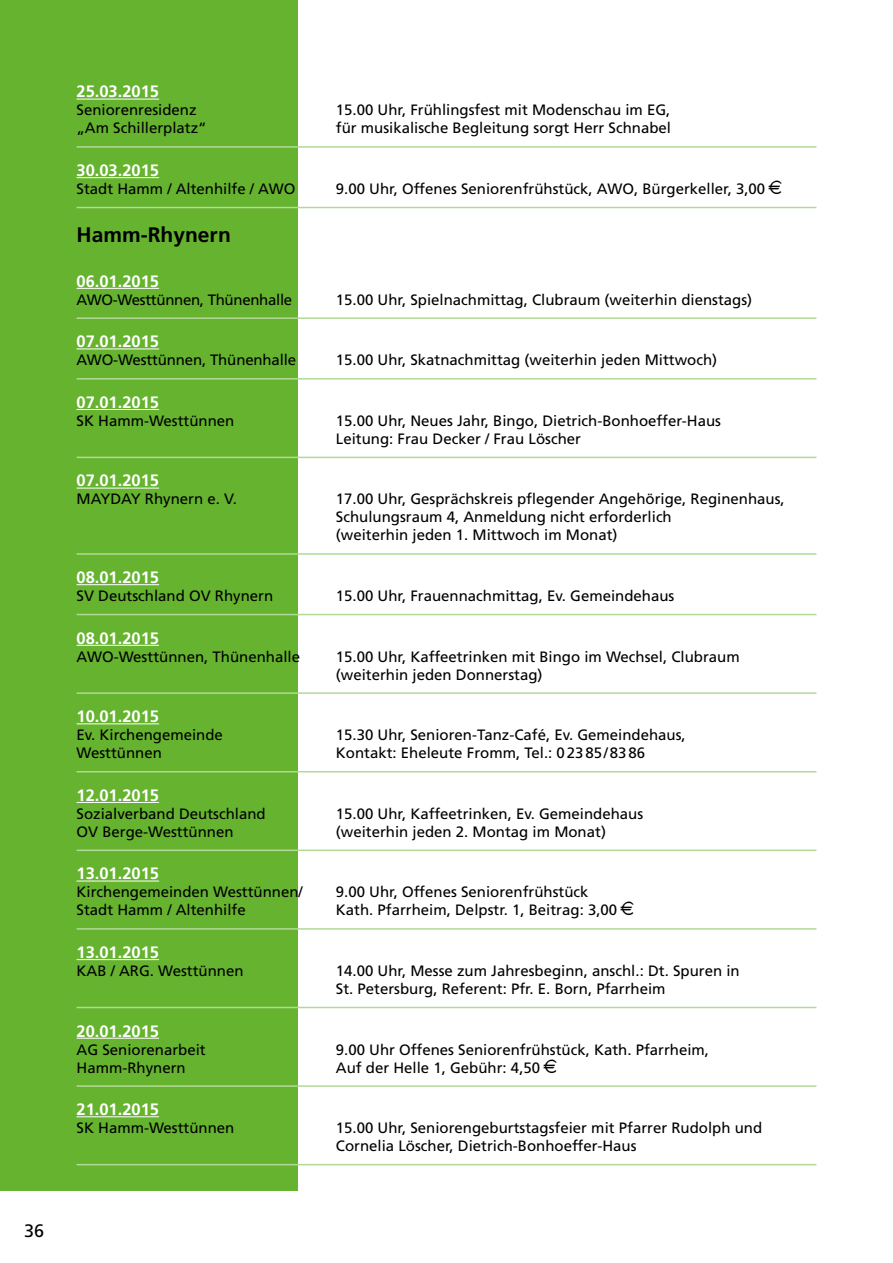
<style>
.page{position:relative;width:893px;height:1263px;background:#fff}
.page>*{position:absolute;margin:0;border:0;box-sizing:border-box;transform-origin:0 0}
.t1{font:700 21px "Frutiger";color:#000}
.t2{font:18px "Frutiger";color:#000}
.t3{font:700 16.5px "Frutiger";color:#fff}
.t4{font:15px/18px "Frutiger";color:#000}
.t5{font:15px "Frutiger";letter-spacing:-.02em;color:#000}
</style>
<div class="page">
<div style="left:0;top:0;width:298px;height:1191px;background:#65b32e"></div>
<hr style="left:77px;top:99px;width:82px;height:1px;background:#fff">
<hr style="left:77px;top:146px;width:739px;height:2px;background:#b2d997">
<hr style="left:77px;top:177px;width:82px;height:1px;background:#fff">
<hr style="left:77px;top:207px;width:739px;height:1px;background:#b2d997">
<hr style="left:77px;top:288px;width:82px;height:1px;background:#fff">
<hr style="left:77px;top:317px;width:739px;height:2px;background:#b2d997">
<hr style="left:77px;top:348px;width:82px;height:1px;background:#fff">
<hr style="left:77px;top:378px;width:739px;height:2px;background:#b2d997">
<hr style="left:77px;top:409px;width:82px;height:1px;background:#fff">
<hr style="left:77px;top:457px;width:739px;height:1px;background:#b2d997">
<hr style="left:77px;top:488px;width:82px;height:1px;background:#fff">
<hr style="left:77px;top:553px;width:739px;height:2px;background:#b2d997">
<hr style="left:77px;top:584px;width:82px;height:1px;background:#fff">
<hr style="left:77px;top:614px;width:739px;height:1px;background:#b2d997">
<hr style="left:77px;top:645px;width:82px;height:1px;background:#fff">
<hr style="left:77px;top:692px;width:739px;height:2px;background:#b2d997">
<hr style="left:77px;top:723px;width:82px;height:1px;background:#fff">
<hr style="left:77px;top:771px;width:739px;height:1px;background:#b2d997">
<hr style="left:77px;top:802px;width:82px;height:1px;background:#fff">
<hr style="left:77px;top:849px;width:739px;height:2px;background:#b2d997">
<hr style="left:77px;top:881px;width:82px;height:1px;background:#fff">
<hr style="left:77px;top:928px;width:739px;height:2px;background:#b2d997">
<hr style="left:77px;top:959px;width:82px;height:1px;background:#fff">
<hr style="left:77px;top:1007px;width:739px;height:1px;background:#b2d997">
<hr style="left:77px;top:1038px;width:82px;height:1px;background:#fff">
<hr style="left:77px;top:1085px;width:739px;height:2px;background:#b2d997">
<hr style="left:77px;top:1116px;width:82px;height:1px;background:#fff">
<hr style="left:77px;top:1164px;width:739px;height:1px;background:#b2d997">
<p class="t2" style="left:24px;top:1220px;width:22px">36</p>
<p class="t3" style="left:77px;top:82px;width:84px">25.03.2015</p>
<p class="t4" style="left:77px;top:101px;width:122px">Seniorenresidenz</p>
<p class="t4" style="left:336px;top:101px;width:336px">15.00 Uhr, Frühlingsfest mit Modenschau im EG,</p>
<p class="t4" style="left:77px;top:119px;width:132px">„Am Schillerplatz“</p>
<p class="t4" style="left:336px;top:119px;width:337px">für musikalische Begleitung sorgt Herr Schnabel</p>
<p class="t3" style="left:77px;top:161px;width:84px">30.03.2015</p>
<p class="t4" style="left:77px;top:180px;width:220px">Stadt Hamm / Altenhilfe / AWO</p>
<p class="t4" style="left:336px;top:180px;width:431px">9.00 Uhr, Offenes Seniorenfrühstück, AWO, Bürgerkeller, 3,00</p>
<h1 class="t1" style="left:77px;top:222px;width:156px">Hamm-Rhynern</h1>
<p class="t3" style="left:77px;top:271px;width:84px">06.01.2015</p>
<p class="t5" style="left:77px;top:291px;width:217px">AWO-Westtünnen, Thünenhalle</p>
<p class="t4" style="left:336px;top:291px;width:418px">15.00 Uhr, Spielnachmittag, Clubraum (weiterhin dienstags)</p>
<p class="t3" style="left:77px;top:332px;width:84px">07.01.2015</p>
<p class="t4" style="left:77px;top:351px;width:221px">AWO-Westtünnen, Thünenhalle</p>
<p class="t4" style="left:336px;top:351px;width:383px">15.00 Uhr, Skatnachmittag (weiterhin jeden Mittwoch)</p>
<p class="t3" style="left:77px;top:392px;width:84px">07.01.2015</p>
<p class="t4" style="left:77px;top:412px;width:159px">SK Hamm-Westtünnen</p>
<p class="t4" style="left:336px;top:412px;width:387px">15.00 Uhr, Neues Jahr, Bingo, Dietrich-Bonhoeffer-Haus<br>Leitung: Frau Decker / Frau Löscher</p>
<p class="t3" style="left:77px;top:471px;width:84px">07.01.2015</p>
<p class="t4" style="left:77px;top:490px;width:162px">MAYDAY Rhynern e. V.</p>
<p class="t4" style="left:336px;top:490px;width:450px">17.00 Uhr, Gesprächskreis pflegender Angehörige, Reginenhaus,<br>Schulungsraum 4, Anmeldung nicht erforderlich<br>(weiterhin jeden 1. Mittwoch im Monat)</p>
<p class="t3" style="left:77px;top:568px;width:84px">08.01.2015</p>
<p class="t4" style="left:77px;top:587px;width:198px">SV Deutschland OV Rhynern</p>
<p class="t4" style="left:336px;top:587px;width:340px">15.00 Uhr, Frauennachmittag, Ev. Gemeindehaus</p>
<p class="t3" style="left:77px;top:628px;width:84px">08.01.2015</p>
<p class="t4" style="left:77px;top:647px;width:225px">AWO-Westtünnen, Thünenhalle</p>
<p class="t4" style="left:336px;top:647px;width:405px">15.00 Uhr, Kaffeetrinken mit Bingo im Wechsel, Clubraum (weiterhin jeden Donnerstag)</p>
<p class="t3" style="left:77px;top:707px;width:84px">10.01.2015</p>
<p class="t4" style="left:77px;top:726px;width:148px">Ev. Kirchengemeinde</p>
<p class="t4" style="left:336px;top:726px;width:351px">15.30 Uhr, Senioren-Tanz-Café, Ev. Gemeindehaus,</p>
<p class="t4" style="left:77px;top:744px;width:87px">Westtünnen</p>
<p class="t4" style="left:336px;top:744px;width:311px">Kontakt: Eheleute Fromm, Tel.: 02385/8386</p>
<p class="t3" style="left:77px;top:785px;width:84px">12.01.2015</p>
<p class="t4" style="left:77px;top:805px;width:191px">Sozialverband Deutschland</p>
<p class="t4" style="left:336px;top:805px;width:309px">15.00 Uhr, Kaffeetrinken, Ev. Gemeindehaus</p>
<p class="t4" style="left:77px;top:823px;width:159px">OV Berge-Westtünnen</p>
<p class="t4" style="left:336px;top:823px;width:272px">(weiterhin jeden 2. Montag im Monat)</p>
<p class="t3" style="left:77px;top:864px;width:84px">13.01.2015</p>
<p class="t4" style="left:77px;top:883px;width:228px">Kirchengemeinden Westtünnen/</p>
<p class="t4" style="left:336px;top:883px;width:254px">9.00 Uhr, Offenes Seniorenfrühstück</p>
<p class="t4" style="left:77px;top:901px;width:171px">Stadt Hamm / Altenhilfe</p>
<p class="t4" style="left:336px;top:901px;width:283px">Kath. Pfarrheim, Delpstr. 1, Beitrag: 3,00</p>
<p class="t3" style="left:77px;top:942px;width:84px">13.01.2015</p>
<p class="t4" style="left:77px;top:962px;width:169px">KAB / ARG. Westtünnen</p>
<p class="t4" style="left:336px;top:962px;width:405px">14.00 Uhr, Messe zum Jahresbeginn, anschl.: Dt. Spuren in<br>St. Petersburg, Referent: Pfr. E. Born, Pfarrheim</p>
<p class="t3" style="left:77px;top:1021px;width:84px">20.01.2015</p>
<p class="t4" style="left:77px;top:1040px;width:131px">AG Seniorenarbeit</p>
<p class="t4" style="left:336px;top:1040px;width:375px">9.00 Uhr Offenes Seniorenfrühstück, Kath. Pfarrheim,</p>
<p class="t4" style="left:77px;top:1058px;width:111px">Hamm-Rhynern</p>
<p class="t4" style="left:336px;top:1058px;width:206px">Auf der Helle 1, Gebühr: 4,50</p>
<p class="t3" style="left:77px;top:1100px;width:84px">21.01.2015</p>
<p class="t4" style="left:77px;top:1119px;width:159px">SK Hamm-Westtünnen</p>
<p class="t4" style="left:336px;top:1119px;width:428px">15.00 Uhr, Seniorengeburtstagsfeier mit Pfarrer Rudolph und<br>Cornelia Löscher, Dietrich-Bonhoeffer-Haus</p>
</div>
